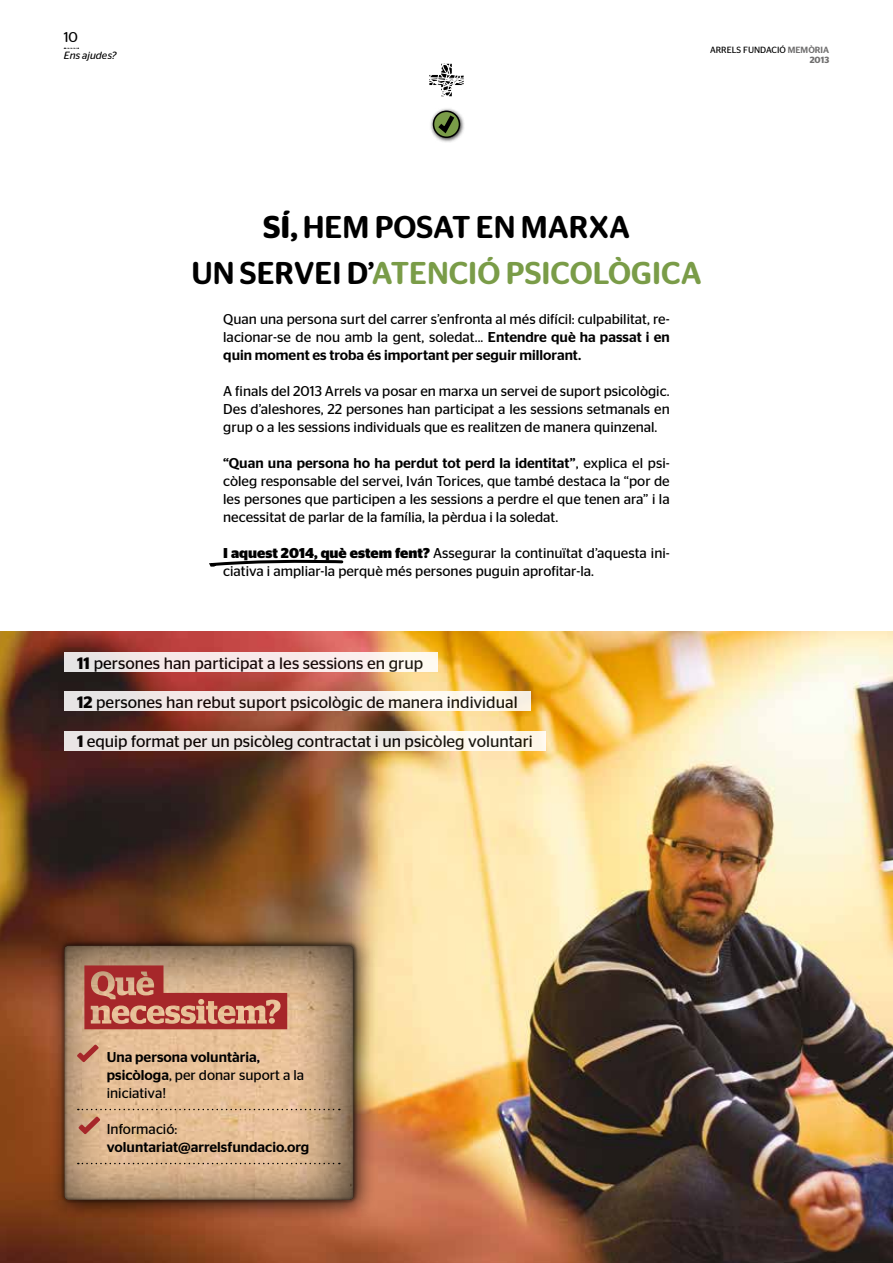
<style>
.page{position:relative;width:893px;height:1263px;background:#fff}
.page>*{position:absolute;margin:0;border:0;box-sizing:border-box;transform-origin:0 0}
.t1{font:500 31.5px/46.5px "Stag Sans Round";color:#000;text-align:center}
.t2{font:16.5px "Stag Sans";color:#000}
.t3{font:14.25px/18px "Stag Sans";color:#000;text-align:justify}
.t4{font:500 14.25px/18px "Stag Sans";color:#000}
.t5{font:14.25px "Stag Sans Round";color:#000}
.t6{font:italic 10.5px "Stag Sans Round";color:#000}
.t7{font:9px/9.9px "Stag Sans";color:#000;text-align:right}
.s1{font-weight:500;color:#706f6f}
.s2{font-weight:600;color:#706f6f}
.s3{font-weight:600}
.s4{color:#7a9c48}
.s5{font-weight:500}
.s6{font-weight:700}
.s7{font-weight:400}
</style>
<div class="page">
<svg style="left:64px;top:48px;width:15px;height:1px"></svg>
<img style="left:0;top:631px;width:893px;height:632px">
<svg style="left:429px;top:64px;width:35px;height:32px"></svg>
<svg style="left:209px;top:559px;width:135px;height:8px"></svg>
<div style="left:48px;top:928px;width:329px;height:294px;background:#000;opacity:.75"></div>
<div style="left:53px;top:932px;width:314px;height:279px;background:#000;opacity:.75"></div>
<svg style="left:60px;top:942px;width:297px;height:262px;background:#c29f7d"></svg>
<svg style="left:84px;top:965px;width:203px;height:64px;background:#c06f5d"></svg>
<svg style="left:78px;top:1109px;width:262px;height:1px"></svg>
<svg style="left:78px;top:1163px;width:262px;height:1px"></svg>
<svg style="left:77px;top:1044px;width:22px;height:18px"></svg>
<svg style="left:78px;top:1116px;width:22px;height:18px"></svg>
<div style="left:64px;top:652px;width:374px;height:20px;background:linear-gradient(to right,#ebe2e3,#fff6f1)"></div>
<div style="left:64px;top:731px;width:482px;height:19px;background:linear-gradient(to right,#e7e0e1,#fdf8ee)"></div>
<div style="left:64px;top:692px;width:466px;height:19px;background:linear-gradient(to right,#e9e2e4,#fff9ee)"></div>
<div style="left:429px;top:107px;width:37px;height:36px;background:#000;opacity:.92"></div>
<div style="left:433px;top:111px;width:27px;height:27px;border:2px solid #000;border-radius:50%"></div>
<svg style="left:433px;top:110px;width:25px;height:27px"></svg>
<p class="t5" style="left:64px;top:29px;width:16px">10</p>
<p class="t6" style="left:64px;top:50px;width:54px">Ens ajudes?</p>
<p class="t7" style="left:710px;top:45px;width:121px">ARRELS FUNDACIÓ <span class="s1">MEMÒRIA<br></span><span class="s2">2013</span></p>
<h1 class="t1" style="left:191px;top:203px;width:512px"><span class="s3">SÍ,</span> HEM POSAT EN MARXA<br>UN SERVEI D’<span class="s4">ATENCIÓ PSICOLÒGICA</span></h1>
<p class="t3" style="left:223px;top:310px;width:448px">Quan una persona surt del carrer s’enfronta al més difícil: culpabilitat, re&shy;lacionar-se de nou amb la gent, soledat... <span class="s5">Entendre què ha passat i en quin moment es troba és important per seguir millorant.</span></p>
<p class="t3" style="left:223px;top:382px;width:448px">A finals del 2013 Arrels va posar en marxa un servei de suport psicològic.<br>Des d’aleshores, 22 persones han participat a les sessions setmanals en grup o a les sessions individuals que es realitzen de manera quinzenal.</p>
<p class="t3" style="left:223px;top:454px;width:448px"><span class="s5">“Quan una persona ho ha perdut tot perd la identitat”</span>, explica el psi&shy;còleg responsable del servei, Iván Torices, que també destaca la “por de les persones que participen a les sessions a perdre el que tenen ara” i la necessitat de parlar de la família, la pèrdua i la soledat.</p>
<p class="t3" style="left:223px;top:544px;width:448px"><span class="s6">I aquest 2014, què estem fent?</span> Assegurar la continuïtat d’aquesta ini&shy;ciativa i ampliar-la perquè més persones puguin aprofitar-la.</p>
<p class="t2" style="left:77px;top:654px;width:348px"><span class="s3">11</span> persones han participat a les sessions en grup</p>
<p class="t2" style="left:77px;top:693px;width:442px"><span class="s3">12</span> persones han rebut suport psicològic de manera individual</p>
<p class="t2" style="left:77px;top:732px;width:457px"><span class="s3">1</span> equip format per un psicòleg contractat i un psicòleg voluntari</p>
<p class="t4" style="left:107px;top:1048px;width:199px">Una persona voluntària, psicòloga<span class="s7">, per donar suport a la iniciativa!</span></p>
<p class="t3" style="left:107px;top:1120px;width:72px">Informació:</p>
<p class="t4" style="left:107px;top:1138px;width:204px">voluntariat@arrelsfundacio.org</p>
</div>
